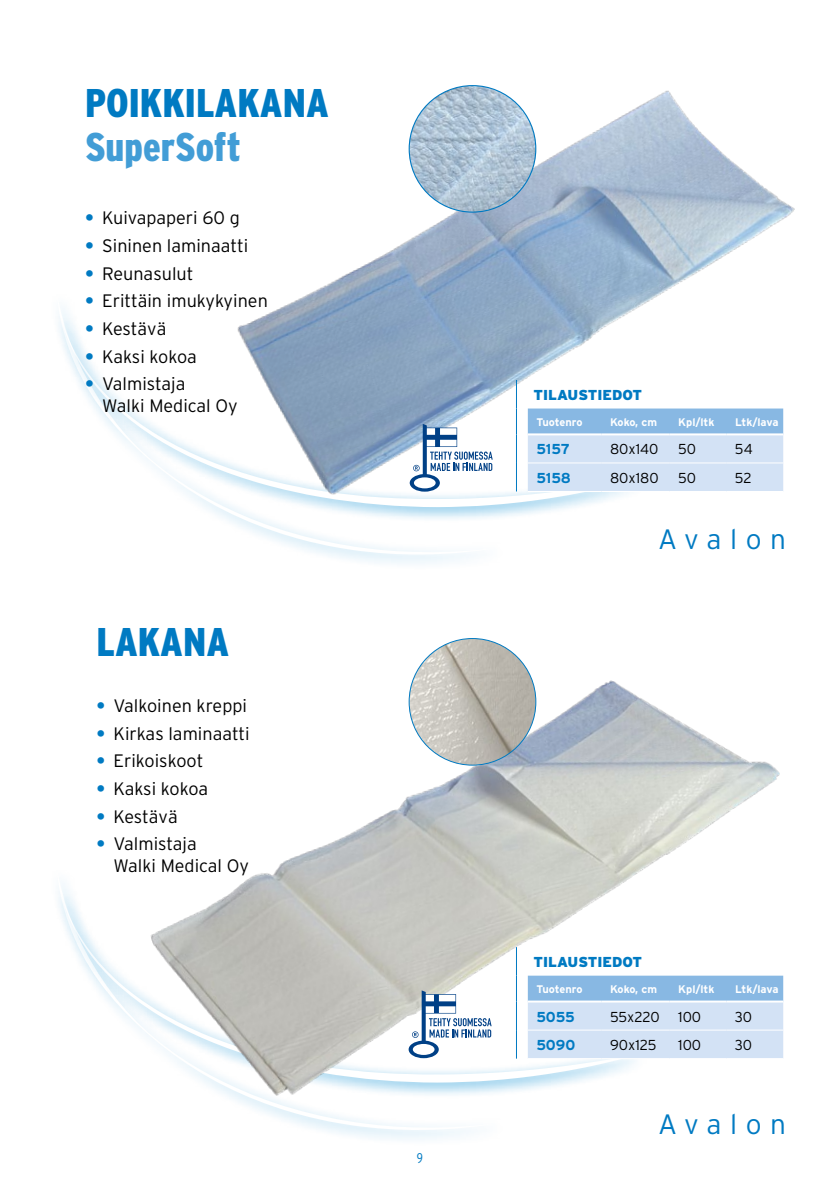
<style>
.page{position:relative;width:840px;height:1191px;background:#fff}
.page>*{position:absolute;margin:0;border:0;box-sizing:border-box;transform-origin:0 0}
.t1{font:900 40px "Interstate Condensed";color:#007ac2}
.t2{font:900 40px "Interstate Condensed";color:#429dd6}
.t3{font:300 28px "Interstate";letter-spacing:.305em;color:#007ac2}
.t4{font:300 18px/22px "Interstate";color:#000}
.t5{font:300 14.4px "Interstate";color:#000}
.t6{font:900 14.4px "Interstate";color:#007ac2}
.t7{font:700 14.4px "Interstate";color:#007ac2}
.t8{font:300 14px "Interstate Condensed";color:#007ac2}
.t9{font:700 11px "Interstate";color:#fff}
.s1{font-weight:700;color:#007ac2}
</style>
<div class="page">
<svg style="left:61px;top:895px;width:63px;height:122px"></svg>
<div style="left:49px;top:289px;width:458px;height:282px;background:linear-gradient(to right,#fff,#f7fbfd)"></div>
<svg style="left:57px;top:295px;width:436px;height:259px"></svg>
<div style="left:54px;top:313px;width:593px;height:210px;background:#fff"></div>
<svg style="left:61px;top:320px;width:111px;height:161px"></svg>
<img style="left:172px;top:85px;width:623px;height:439px">
<img style="left:409px;top:86px;width:126px;height:126px;border-radius:63px">
<img style="left:124px;top:638px;width:660px;height:500px">
<img style="left:409px;top:638px;width:126px;height:127px;border-radius:63px">
<svg style="left:527px;top:408px;width:255px;height:83px;background:#bdd6ef"></svg>
<hr style="left:527px;top:462px;width:74px;height:1px;background:#fff">
<hr style="left:601px;top:462px;width:68px;height:1px;background:#fff">
<hr style="left:669px;top:462px;width:57px;height:1px;background:#fff">
<hr style="left:726px;top:462px;width:56px;height:1px;background:#fff">
<hr style="left:527px;top:491px;width:74px;height:1px;background:#fff">
<hr style="left:601px;top:491px;width:68px;height:1px;background:#fff">
<hr style="left:669px;top:491px;width:57px;height:1px;background:#fff">
<hr style="left:726px;top:491px;width:56px;height:1px;background:#fff">
<hr style="left:527px;top:433px;width:74px;height:2px;background:#fff">
<hr style="left:601px;top:433px;width:68px;height:2px;background:#fff">
<hr style="left:669px;top:433px;width:57px;height:2px;background:#fff">
<hr style="left:726px;top:433px;width:56px;height:2px;background:#fff">
<svg style="left:515px;top:380px;width:1px;height:111px"></svg>
<svg style="left:527px;top:975px;width:255px;height:83px;background:#bed6ef"></svg>
<hr style="left:527px;top:1029px;width:74px;height:1px;background:#fff">
<hr style="left:601px;top:1029px;width:68px;height:1px;background:#fff">
<hr style="left:669px;top:1029px;width:57px;height:1px;background:#fff">
<hr style="left:726px;top:1029px;width:56px;height:1px;background:#fff">
<hr style="left:527px;top:1058px;width:74px;height:1px;background:#fff">
<hr style="left:601px;top:1058px;width:68px;height:1px;background:#fff">
<hr style="left:669px;top:1058px;width:57px;height:1px;background:#fff">
<hr style="left:726px;top:1058px;width:56px;height:1px;background:#fff">
<hr style="left:527px;top:1000px;width:74px;height:2px;background:#fff">
<hr style="left:601px;top:1000px;width:68px;height:2px;background:#fff">
<hr style="left:669px;top:1000px;width:57px;height:2px;background:#fff">
<hr style="left:726px;top:1000px;width:56px;height:2px;background:#fff">
<svg style="left:515px;top:947px;width:1px;height:111px"></svg>
<svg style="left:409px;top:424px;width:83px;height:67px"></svg>
<svg style="left:408px;top:990px;width:83px;height:68px"></svg>
<h1 class="t1" style="left:85px;top:81px;width:245px">POIKKILAKANA</h1>
<h1 class="t2" style="left:85px;top:125px;width:157px">SuperSoft</h1>
<p class="t4" style="left:85px;top:207px;width:156px"><span class="s1">•</span> Kuivapaperi 60 g</p>
<p class="t4" style="left:85px;top:234px;width:164px"><span class="s1">•</span> Sininen laminaatti</p>
<p class="t4" style="left:85px;top:262px;width:110px"><span class="s1">•</span> Reunasulut</p>
<p class="t4" style="left:85px;top:290px;width:184px"><span class="s1">•</span> Erittäin imukykyinen</p>
<p class="t4" style="left:85px;top:317px;width:83px"><span class="s1">•</span> Kestävä</p>
<p class="t4" style="left:85px;top:345px;width:113px"><span class="s1">•</span> Kaksi kokoa</p>
<p class="t4" style="left:102px;top:373px;width:137px;text-indent:-17px"><span class="s1">•</span> Valmistaja<br>Walki Medical Oy</p>
<h1 class="t1" style="left:96px;top:619px;width:134px">LAKANA</h1>
<p class="t4" style="left:96px;top:694px;width:152px"><span class="s1">•</span> Valkoinen kreppi</p>
<p class="t4" style="left:96px;top:722px;width:155px"><span class="s1">•</span> Kirkas laminaatti</p>
<p class="t4" style="left:96px;top:750px;width:108px"><span class="s1">•</span> Erikoiskoot</p>
<p class="t4" style="left:96px;top:777px;width:113px"><span class="s1">•</span> Kaksi kokoa</p>
<p class="t4" style="left:96px;top:805px;width:83px"><span class="s1">•</span> Kestävä</p>
<p class="t4" style="left:113px;top:833px;width:137px;text-indent:-17px"><span class="s1">•</span> Valmistaja<br>Walki Medical Oy</p>
<p class="t8" style="left:416px;top:1149px;width:8px">9</p>
<p class="t6" style="left:533px;top:387px;width:110px">TILAUSTIEDOT</p>
<p class="t9" style="left:536px;top:416px;width:48px">Tuotenro</p>
<p class="t9" style="left:609px;top:416px;width:48px">Koko, cm</p>
<p class="t9" style="left:677px;top:416px;width:38px">Kpl/ltk</p>
<p class="t9" style="left:734px;top:416px;width:45px">Ltk/lava</p>
<p class="t7" style="left:536px;top:441px;width:35px">5157</p>
<p class="t5" style="left:609px;top:441px;width:50px">80x140</p>
<p class="t5" style="left:677px;top:441px;width:19px">50</p>
<p class="t5" style="left:734px;top:441px;width:19px">54</p>
<p class="t7" style="left:536px;top:470px;width:36px">5158</p>
<p class="t5" style="left:609px;top:470px;width:50px">80x180</p>
<p class="t5" style="left:677px;top:470px;width:19px">50</p>
<p class="t5" style="left:734px;top:470px;width:18px">52</p>
<h2 class="t3" style="left:658px;top:523px;width:129px">Avalon</h2>
<p class="t6" style="left:533px;top:953px;width:110px">TILAUSTIEDOT</p>
<p class="t9" style="left:536px;top:983px;width:48px">Tuotenro</p>
<p class="t9" style="left:609px;top:983px;width:48px">Koko, cm</p>
<p class="t9" style="left:677px;top:983px;width:38px">Kpl/ltk</p>
<p class="t9" style="left:734px;top:983px;width:45px">Ltk/lava</p>
<p class="t7" style="left:536px;top:1008px;width:40px">5055</p>
<p class="t5" style="left:609px;top:1008px;width:51px">55x220</p>
<p class="t5" style="left:677px;top:1008px;width:24px">100</p>
<p class="t5" style="left:734px;top:1008px;width:19px">30</p>
<p class="t7" style="left:536px;top:1037px;width:40px">5090</p>
<p class="t5" style="left:609px;top:1037px;width:48px">90x125</p>
<p class="t5" style="left:677px;top:1037px;width:24px">100</p>
<p class="t5" style="left:734px;top:1037px;width:19px">30</p>
<h2 class="t3" style="left:657px;top:1108px;width:129px">Avalon</h2>
</div>
